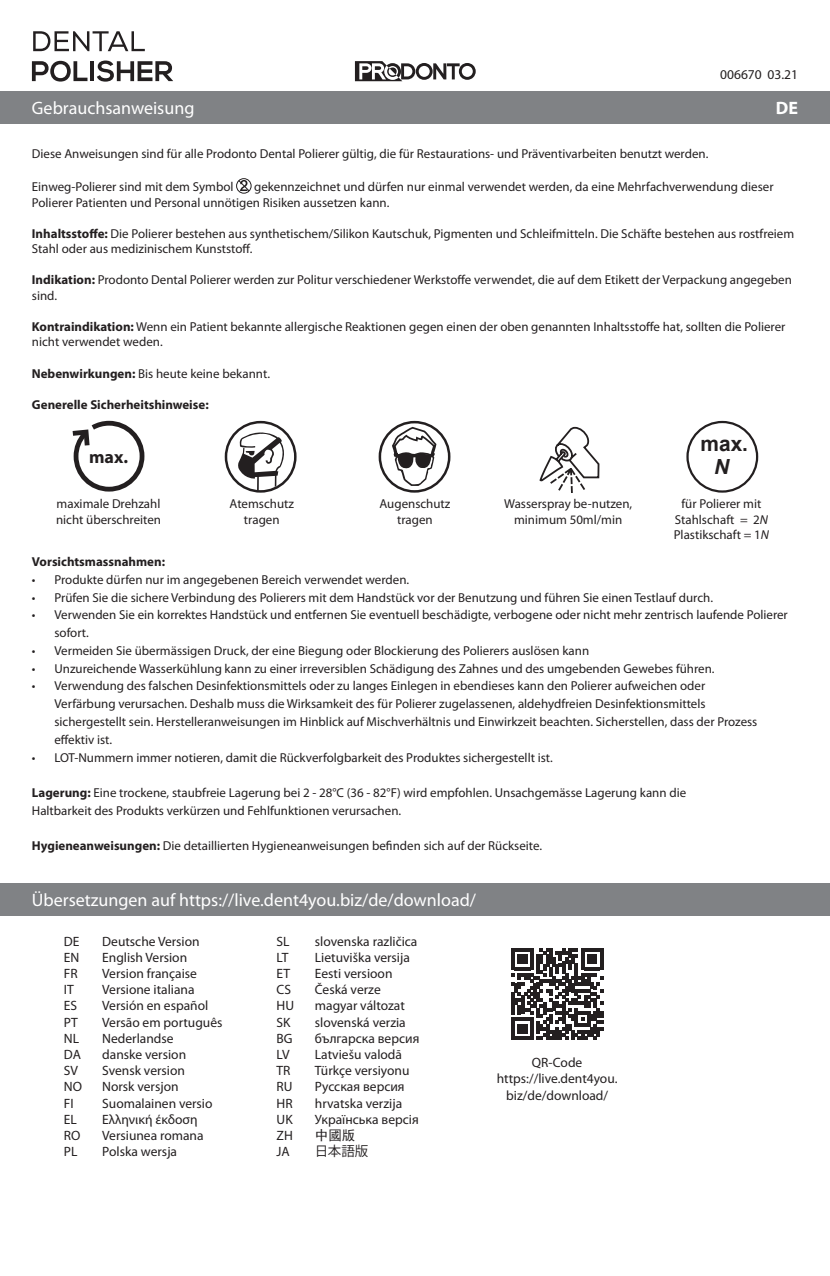
<style>
.page{position:relative;width:830px;height:1276px;background:#fff}
.page>*{position:absolute;margin:0;border:0;box-sizing:border-box;transform-origin:0 0}
.t1{font:700 20.93px "Arial";color:#231f20}
.t2{font:italic 700 20.93px "Arial";color:#231f20}
.t3{font:18px "Myriad Pro";color:#fff}
.t4{font:700 18px "Myriad Pro";color:#231f20}
.t5{font:700 18px "Myriad Pro";color:#fff}
.t6{font:13.5px/16.2px "Myriad Pro";color:#231f20;text-align:center}
.t7{font:13.5px "Koz Go Pr 6 N";color:#231f20}
.t8{font:13.5px "Sim Hei";color:#231f20}
.t9{font:13.05px/15.5px "Myriad Pro";color:#231f20}
.t10{font:700 13.05px "Myriad Pro";color:#231f20}
.s1{font-weight:700}
.s2{font-style:italic}
</style>
<div class="page">
<div style="left:0;top:91px;width:829px;height:32px;background:#808285"></div>
<svg style="left:511px;top:948px;width:91px;height:91px"></svg>
<div style="left:0;top:883px;width:829px;height:32px;background:#808285"></div>
<svg style="left:355px;top:61px;width:120px;height:20px"></svg>
<svg style="left:33px;top:31px;width:112px;height:20px"></svg>
<svg style="left:32px;top:61px;width:55px;height:21px"></svg>
<hr style="left:90px;top:61px;width:4px;height:20px;background:#231f20">
<svg style="left:97px;top:61px;width:76px;height:21px"></svg>
<div style="left:236px;top:178px;width:15px;height:15px;border:1px solid #231f20;border-radius:50%"></div>
<svg style="left:237px;top:179px;width:13px;height:13px"></svg>
<svg style="left:539px;top:427px;width:60px;height:66px"></svg>
<div style="left:378px;top:421px;width:72px;height:72px;border:3px solid #231f20;border-radius:50%"></div>
<svg style="left:391px;top:426px;width:46px;height:60px"></svg>
<div style="left:225px;top:421px;width:71px;height:72px;border:3px solid #231f20;border-radius:50%"></div>
<svg style="left:237px;top:432px;width:51px;height:58px"></svg>
<svg style="left:73px;top:421px;width:71px;height:70px"></svg>
<div style="left:686px;top:421px;width:71px;height:72px;border:2px solid #231f20;border-radius:50%"></div>
<p class="t6" style="left:719px;top:66px;width:79px">006670 03.21</p>
<h2 class="t3" style="left:32px;top:97px;width:164px">Gebrauchsanweisung</h2>
<h2 class="t5" style="left:775px;top:96px;width:24px">DE</h2>
<p class="t9" style="left:32px;top:146px;width:677px">Diese Anweisungen sind für alle Prodonto Dental Polierer gültig, die für Restaurations- und Präventivarbeiten benutzt werden.</p>
<p class="t9" style="left:32px;top:179px;width:203px">Einweg-Polierer sind mit dem Symbol</p>
<p class="t9" style="left:32px;top:179px;width:742px;text-indent:222px">gekennzeichnet und dürfen nur einmal verwendet werden, da eine Mehrfachverwendung dieser<br>Polierer Patienten und Personal unnötigen Risiken aussetzen kann.</p>
<p class="t9" style="left:32px;top:225px;width:763px"><span class="s1">Inhaltsstoffe:</span> Die Polierer bestehen aus synthetischem/Silikon Kautschuk, Pigmenten und Schleifmitteln. Die Schäfte bestehen aus rostfreiem<br>Stahl oder aus medizinischem Kunststoff.</p>
<p class="t9" style="left:32px;top:272px;width:761px"><span class="s1">Indikation:</span> Prodonto Dental Polierer werden zur Politur verschiedener Werkstoffe verwendet, die auf dem Etikett der Verpackung angegeben sind.</p>
<p class="t9" style="left:32px;top:318px;width:754px"><span class="s1">Kontraindikation:</span> Wenn ein Patient bekannte allergische Reaktionen gegen einen der oben genannten Inhaltsstoffe hat, sollten die Polierer nicht verwendet weden.</p>
<p class="t9" style="left:32px;top:365px;width:239px"><span class="s1">Nebenwirkungen:</span> Bis heute keine bekannt.</p>
<p class="t10" style="left:32px;top:396px;width:178px">Generelle Sicherheitshinweise:</p>
<h2 class="t4" style="left:89px;top:445px;width:41px">max.</h2>
<h1 class="t1" style="left:700px;top:430px;width:49px">max.</h1>
<h1 class="t2" style="left:713px;top:453px;width:17px">N</h1>
<p class="t9" style="left:56px;top:496px;width:106px">maximale Drehzahl nicht überschreiten</p>
<p class="t9" style="left:229px;top:496px;width:66px;text-align:center">Atemschutz tragen</p>
<p class="t9" style="left:379px;top:496px;width:72px;text-align:center">Augenschutz tragen</p>
<p class="t9" style="left:504px;top:496px;width:129px;text-align:center">Wasserspray be-nutzen, minimum 50ml/min</p>
<p class="t9" style="left:673px;top:496px;width:97px;text-align:center">für Polierer mit<br>Stahlschaft = 2<span class="s2">N<br></span>Plastikschaft = 1<span class="s2">N</span></p>
<p class="t10" style="left:32px;top:553px;width:135px">Vorsichtsmassnahmen:</p>
<p class="t9" style="left:32px;top:571px;width:378px">• Produkte dürfen nur im angegebenen Bereich verwendet werden.</p>
<p class="t9" style="left:32px;top:589px;width:682px">• Prüfen Sie die sichere Verbindung des Polierers mit dem Handstück vor der Benutzung und führen Sie einen Testlauf durch.</p>
<p class="t9" style="left:54px;top:606px;width:734px;line-height:17.8px;text-indent:-22px">• Verwenden Sie ein korrektes Handstück und entfernen Sie eventuell beschädigte, verbogene oder nicht mehr zentrisch laufende Polierer sofort.</p>
<p class="t9" style="left:32px;top:642px;width:558px">• Vermeiden Sie übermässigen Druck, der eine Biegung oder Blockierung des Polierers auslösen kann</p>
<p class="t9" style="left:32px;top:660px;width:684px">• Unzureichende Wasserkühlung kann zu einer irreversiblen Schädigung des Zahnes und des umgebenden Gewebes führen.</p>
<p class="t9" style="left:54px;top:677px;width:704px;line-height:17.8px;text-indent:-22px">• Verwendung des falschen Desinfektionsmittels oder zu langes Einlegen in ebendieses kann den Polierer aufweichen oder Verfärbung verursachen. Deshalb muss die Wirksamkeit des für Polierer zugelassenen, aldehydfreien Desinfektionsmittels sichergestellt sein. Herstelleranweisungen im Hinblick auf Mischverhältnis und Einwirkzeit beachten. Sicherstellen, dass der Prozess effektiv ist.</p>
<p class="t9" style="left:32px;top:749px;width:522px">• LOT-Nummern immer notieren, damit die Rückverfolgbarkeit des Produktes sichergestellt ist.</p>
<p class="t9" style="left:32px;top:783px;width:655px;line-height:17.8px"><span class="s1">Lagerung:</span> Eine trockene, staubfreie Lagerung bei 2 - 28°C (36 - 82°F) wird empfohlen. Unsachgemässe Lagerung kann die<br>Haltbarkeit des Produkts verkürzen und Fehlfunktionen verursachen.</p>
<p class="t9" style="left:32px;top:838px;width:511px"><span class="s1">Hygieneanweisungen:</span> Die detaillierten Hygieneanweisungen befinden sich auf der Rückseite.</p>
<h2 class="t3" style="left:32px;top:889px;width:445px">Übersetzungen auf https://live.dent4you.biz/de/download/</h2>
<p class="t6" style="left:64px;top:932px;width:17px">DE</p>
<p class="t6" style="left:102px;top:932px;width:99px">Deutsche Version</p>
<p class="t6" style="left:64px;top:949px;width:17px">EN</p>
<p class="t6" style="left:102px;top:949px;width:86px">English Version</p>
<p class="t6" style="left:64px;top:965px;width:15px">FR</p>
<p class="t6" style="left:102px;top:965px;width:96px">Version française</p>
<p class="t6" style="left:64px;top:981px;width:11px">IT</p>
<p class="t6" style="left:102px;top:981px;width:94px">Versione italiana</p>
<p class="t6" style="left:64px;top:997px;width:15px">ES</p>
<p class="t6" style="left:102px;top:997px;width:108px">Versión en español</p>
<p class="t6" style="left:64px;top:1013px;width:15px">PT</p>
<p class="t6" style="left:102px;top:1013px;width:122px">Versão em português</p>
<p class="t6" style="left:64px;top:1030px;width:17px">NL</p>
<p class="t6" style="left:102px;top:1030px;width:73px">Nederlandse</p>
<p class="t6" style="left:64px;top:1046px;width:19px">DA</p>
<p class="t6" style="left:102px;top:1046px;width:85px">danske version</p>
<p class="t6" style="left:64px;top:1062px;width:16px">SV</p>
<p class="t6" style="left:102px;top:1062px;width:84px">Svensk version</p>
<p class="t6" style="left:64px;top:1078px;width:20px">NO</p>
<p class="t6" style="left:102px;top:1078px;width:78px">Norsk versjon</p>
<p class="t6" style="left:64px;top:1094px;width:11px">FI</p>
<p class="t6" style="left:102px;top:1094px;width:112px">Suomalainen versio</p>
<p class="t6" style="left:64px;top:1111px;width:15px">EL</p>
<p class="t6" style="left:102px;top:1111px;width:97px">Ελληνική έκδοση</p>
<p class="t6" style="left:64px;top:1127px;width:18px">RO</p>
<p class="t6" style="left:102px;top:1127px;width:103px">Versiunea romana</p>
<p class="t6" style="left:64px;top:1143px;width:15px">PL</p>
<p class="t6" style="left:102px;top:1143px;width:76px">Polska wersja</p>
<p class="t6" style="left:276px;top:932px;width:15px">SL</p>
<p class="t6" style="left:315px;top:932px;width:104px">slovenska različica</p>
<p class="t6" style="left:276px;top:949px;width:13px">LT</p>
<p class="t6" style="left:315px;top:949px;width:96px">Lietuviška versija</p>
<p class="t6" style="left:276px;top:965px;width:15px">ET</p>
<p class="t6" style="left:315px;top:965px;width:79px">Eesti versioon</p>
<p class="t6" style="left:276px;top:981px;width:16px">CS</p>
<p class="t6" style="left:315px;top:981px;width:67px">Česká verze</p>
<p class="t6" style="left:276px;top:997px;width:19px">HU</p>
<p class="t6" style="left:315px;top:997px;width:91px">magyar változat</p>
<p class="t6" style="left:276px;top:1013px;width:15px">SK</p>
<p class="t6" style="left:315px;top:1013px;width:92px">slovenská verzia</p>
<p class="t6" style="left:276px;top:1030px;width:18px">BG</p>
<p class="t6" style="left:315px;top:1030px;width:106px">българска версия</p>
<p class="t6" style="left:276px;top:1046px;width:15px">LV</p>
<p class="t6" style="left:315px;top:1046px;width:89px">Latviešu valodā</p>
<p class="t6" style="left:276px;top:1062px;width:15px">TR</p>
<p class="t6" style="left:315px;top:1062px;width:96px">Türkçe versiyonu</p>
<p class="t6" style="left:276px;top:1078px;width:17px">RU</p>
<p class="t6" style="left:315px;top:1078px;width:91px">Русская версия</p>
<p class="t6" style="left:276px;top:1094px;width:18px">HR</p>
<p class="t6" style="left:315px;top:1094px;width:89px">hrvatska verzija</p>
<p class="t6" style="left:276px;top:1111px;width:18px">UK</p>
<p class="t6" style="left:315px;top:1111px;width:105px">Українська версія</p>
<p class="t6" style="left:276px;top:1127px;width:18px">ZH</p>
<p class="t8" style="left:315px;top:1128px;width:42px">中國版</p>
<p class="t6" style="left:276px;top:1143px;width:15px">JA</p>
<p class="t7" style="left:315px;top:1143px;width:55px">日本語版</p>
<p class="t6" style="left:496px;top:1054px;width:122px">QR-Code https://live.dent4you. biz/de/download/</p>
</div>
